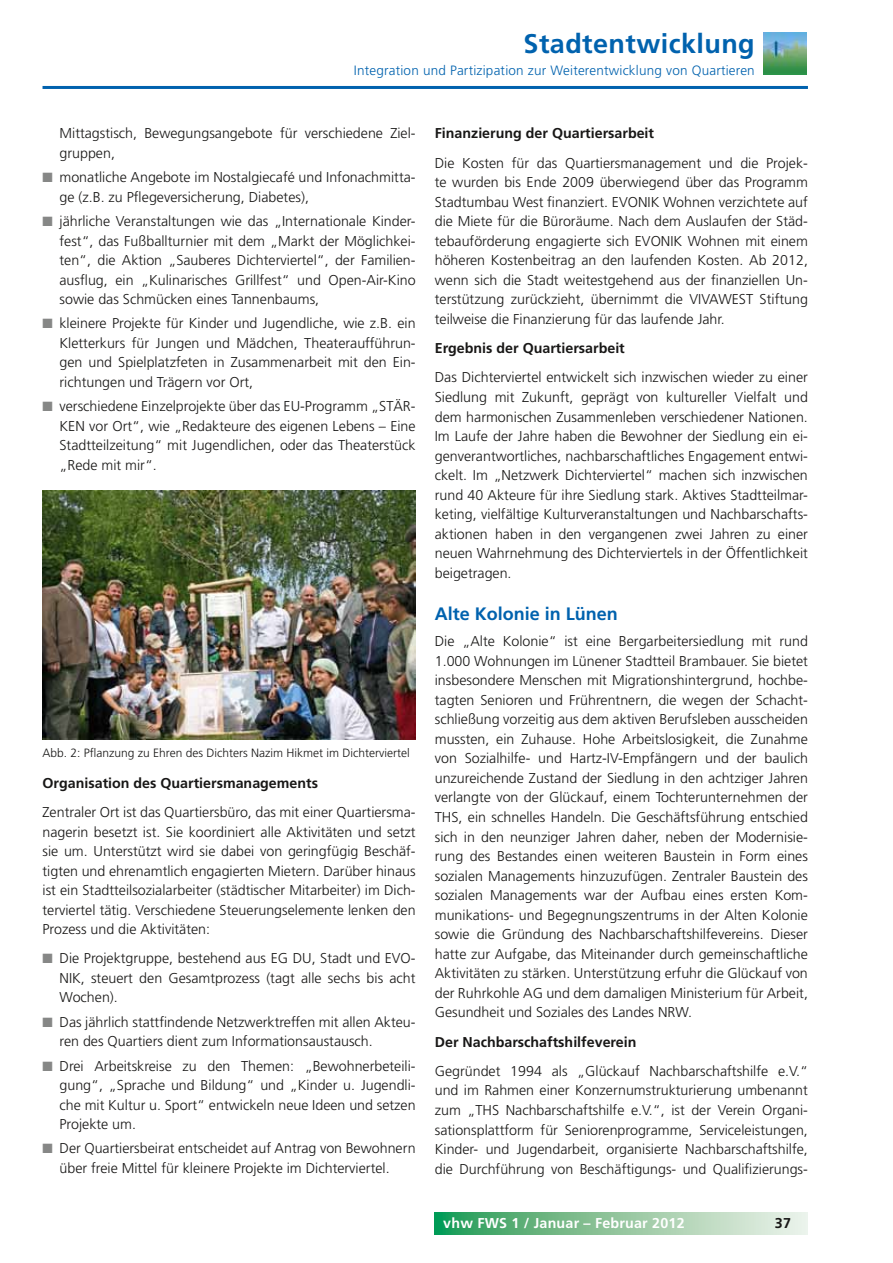
<style>
.page{position:relative;width:893px;height:1263px;background:#fff}
.page>*{position:absolute;margin:0;border:0;box-sizing:border-box;transform-origin:0 0}
.t1{font:700 27px "Frutiger LT";letter-spacing:.015em;color:#0062ae}
.t2{font:700 18px "Frutiger LT";color:#0062ae}
.t3{font:300 14.25px/19.5px "Frutiger LT";color:#181716;text-align:justify}
.t4{font:700 14.25px "Frutiger LT";color:#181716}
.t5{font:700 14.25px "Frutiger LT";letter-spacing:.015em;color:#fff}
.t6{font:300 13.5px "Frutiger LT";letter-spacing:.015em;color:#0062ae}
.t7{font:300 12px "Frutiger CE";color:#181716}
.s1{color:#868786}
</style>
<div class="page">
<hr style="left:43px;top:86px;width:765px;height:3px;background:#0062ae">
<svg style="left:435px;top:1213px;width:373px;height:21px;background:#8ec69f"></svg>
<img style="left:764px;top:32px;width:42px;height:43px">
<img style="left:43px;top:490px;width:373px;height:249px">
<h1 class="t1" style="left:524px;top:28px;width:233px">Stadtentwicklung</h1>
<p class="t6" style="left:354px;top:62px;width:402px">Integration und Partizipation zur Weiterentwicklung von Quartieren</p>
<p class="t3" style="left:60px;top:124px;width:358px">Mittagstisch, Bewegungsangebote für verschiedene Ziel&shy;gruppen,</p>
<p class="t3" style="left:60px;top:168px;width:358px;text-indent:-17px"><span class="s1">■</span> monatliche Angebote im Nostalgiecafé und Infonachmitta&shy;ge (z.B. zu Pflegeversicherung, Diabetes),</p>
<p class="t3" style="left:60px;top:212px;width:358px;text-indent:-17px"><span class="s1">■</span> jährliche Veranstaltungen wie das „Internationale Kinder&shy;fest“, das Fußballturnier mit dem „Markt der Möglichkei&shy;ten“, die Aktion „Sauberes Dichterviertel“, der Familien&shy;ausflug, ein „Kulinarisches Grillfest“ und Open-Air-Kino sowie das Schmücken eines Tannenbaums,</p>
<p class="t3" style="left:60px;top:314px;width:358px;text-indent:-17px"><span class="s1">■</span> kleinere Projekte für Kinder und Jugendliche, wie z.B. ein Kletterkurs für Jungen und Mädchen, Theateraufführun&shy;gen und Spielplatzfeten in Zusammenarbeit mit den Ein&shy;richtungen und Trägern vor Ort,</p>
<p class="t3" style="left:60px;top:397px;width:358px;text-indent:-17px"><span class="s1">■</span> verschiedene Einzelprojekte über das EU-Programm „STÄR-KEN vor Ort“, wie „Redakteure des eigenen Lebens – Eine Stadtteilzeitung“ mit Jugendlichen, oder das Theaterstück „Rede mit mir“.</p>
<p class="t7" style="left:43px;top:746px;width:369px">Abb. 2: Pflanzung zu Ehren des Dichters Nazim Hikmet im Dichterviertel</p>
<p class="t4" style="left:43px;top:774px;width:277px">Organisation des Quartiersmanagements</p>
<p class="t3" style="left:43px;top:802px;width:375px">Zentraler Ort ist das Quartiersbüro, das mit einer Quartiersma&shy;nagerin besetzt ist. Sie koordiniert alle Aktivitäten und setzt sie um. Unterstützt wird sie dabei von geringfügig Beschäf&shy;tigten und ehrenamtlich engagierten Mietern. Darüber hinaus ist ein Stadtteilsozialarbeiter (städtischer Mitarbeiter) im Dich&shy;terviertel tätig. Verschiedene Steuerungselemente lenken den Prozess und die Aktivitäten:</p>
<p class="t3" style="left:60px;top:949px;width:358px;text-indent:-17px"><span class="s1">■</span> Die Projektgruppe, bestehend aus EG DU, Stadt und EVO-NIK, steuert den Gesamtprozess (tagt alle sechs bis acht Wochen).</p>
<p class="t3" style="left:60px;top:1012px;width:358px;text-indent:-17px"><span class="s1">■</span> Das jährlich stattfindende Netzwerktreffen mit allen Akteu&shy;ren des Quartiers dient zum Informationsaustausch.</p>
<p class="t3" style="left:60px;top:1056px;width:358px;text-indent:-17px"><span class="s1">■</span> Drei Arbeitskreise zu den Themen: „Bewohnerbeteili&shy;gung“, „Sprache und Bildung“ und „Kinder u. Jugendli&shy;che mit Kultur u. Sport“ entwickeln neue Ideen und setzen Projekte um.</p>
<p class="t3" style="left:60px;top:1139px;width:358px;text-indent:-17px"><span class="s1">■</span> Der Quartiersbeirat entscheidet auf Antrag von Bewohnern über freie Mittel für kleinere Projekte im Dichterviertel.</p>
<p class="t4" style="left:435px;top:125px;width:221px">Finanzierung der Quartiersarbeit</p>
<p class="t3" style="left:435px;top:153px;width:375px">Die Kosten für das Quartiersmanagement und die Projek&shy;te wurden bis Ende 2009 überwiegend über das Programm Stadtumbau West finanziert. EVONIK Wohnen verzichtete auf die Miete für die Büroräume. Nach dem Auslaufen der Städ&shy;tebauförderung engagierte sich EVONIK Wohnen mit einem höheren Kostenbeitrag an den laufenden Kosten. Ab 2012, wenn sich die Stadt weitestgehend aus der finanziellen Un&shy;terstützung zurückzieht, übernimmt die VIVAWEST Stiftung teilweise die Finanzierung für das laufende Jahr.</p>
<p class="t4" style="left:435px;top:340px;width:192px">Ergebnis der Quartiersarbeit</p>
<p class="t3" style="left:435px;top:368px;width:375px">Das Dichterviertel entwickelt sich inzwischen wieder zu einer Siedlung mit Zukunft, geprägt von kultureller Vielfalt und dem harmonischen Zusammenleben verschiedener Nationen.<br>Im Laufe der Jahre haben die Bewohner der Siedlung ein ei&shy;genverantwortliches, nachbarschaftliches Engagement entwi&shy;ckelt. Im „Netzwerk Dichterviertel“ machen sich inzwischen rund 40 Akteure für ihre Siedlung stark. Aktives Stadtteilmar&shy;keting, vielfältige Kulturveranstaltungen und Nachbarschafts&shy;aktionen haben in den vergangenen zwei Jahren zu einer neuen Wahrnehmung des Dichterviertels in der Öffentlichkeit beigetragen.</p>
<p class="t2" style="left:435px;top:603px;width:185px">Alte Kolonie in Lünen</p>
<p class="t3" style="left:435px;top:632px;width:375px">Die „Alte Kolonie“ ist eine Bergarbeitersiedlung mit rund 1.000 Wohnungen im Lünener Stadtteil Brambauer. Sie bietet insbesondere Menschen mit Migrationshintergrund, hochbe&shy;tagten Senioren und Frührentnern, die wegen der Schacht&shy;schließung vorzeitig aus dem aktiven Berufsleben ausscheiden mussten, ein Zuhause. Hohe Arbeitslosigkeit, die Zunahme von Sozialhilfe- und Hartz-IV-Empfängern und der baulich unzureichende Zustand der Siedlung in den achtziger Jahren verlangte von der Glückauf, einem Tochterunternehmen der THS, ein schnelles Handeln. Die Geschäftsführung entschied sich in den neunziger Jahren daher, neben der Modernisie&shy;rung des Bestandes einen weiteren Baustein in Form eines sozialen Managements hinzuzufügen. Zentraler Baustein des sozialen Managements war der Aufbau eines ersten Kom&shy;munikations- und Begegnungszentrums in der Alten Kolonie sowie die Gründung des Nachbarschaftshilfevereins. Dieser hatte zur Aufgabe, das Miteinander durch gemeinschaftliche Aktivitäten zu stärken. Unterstützung erfuhr die Glückauf von der Ruhrkohle AG und dem damaligen Ministerium für Arbeit, Gesundheit und Soziales des Landes NRW.</p>
<p class="t4" style="left:435px;top:1033px;width:203px">Der Nachbarschaftshilfeverein</p>
<p class="t3" style="left:435px;top:1061px;width:375px">Gegründet 1994 als „Glückauf Nachbarschaftshilfe e.V.“ und im Rahmen einer Konzernumstrukturierung umbenannt zum „THS Nachbarschaftshilfe e.V.“, ist der Verein Organi&shy;sationsplattform für Seniorenprogramme, Serviceleistungen, Kinder- und Jugendarbeit, organisierte Nachbarschaftshilfe, die Durchführung von Beschäftigungs- und Qualifizierungs-</p>
<p class="t5" style="left:443px;top:1215px;width:243px">vhw FWS 1 / Januar – Februar 2012</p>
<p class="t4" style="left:775px;top:1214px;width:18px">37</p>
</div>
